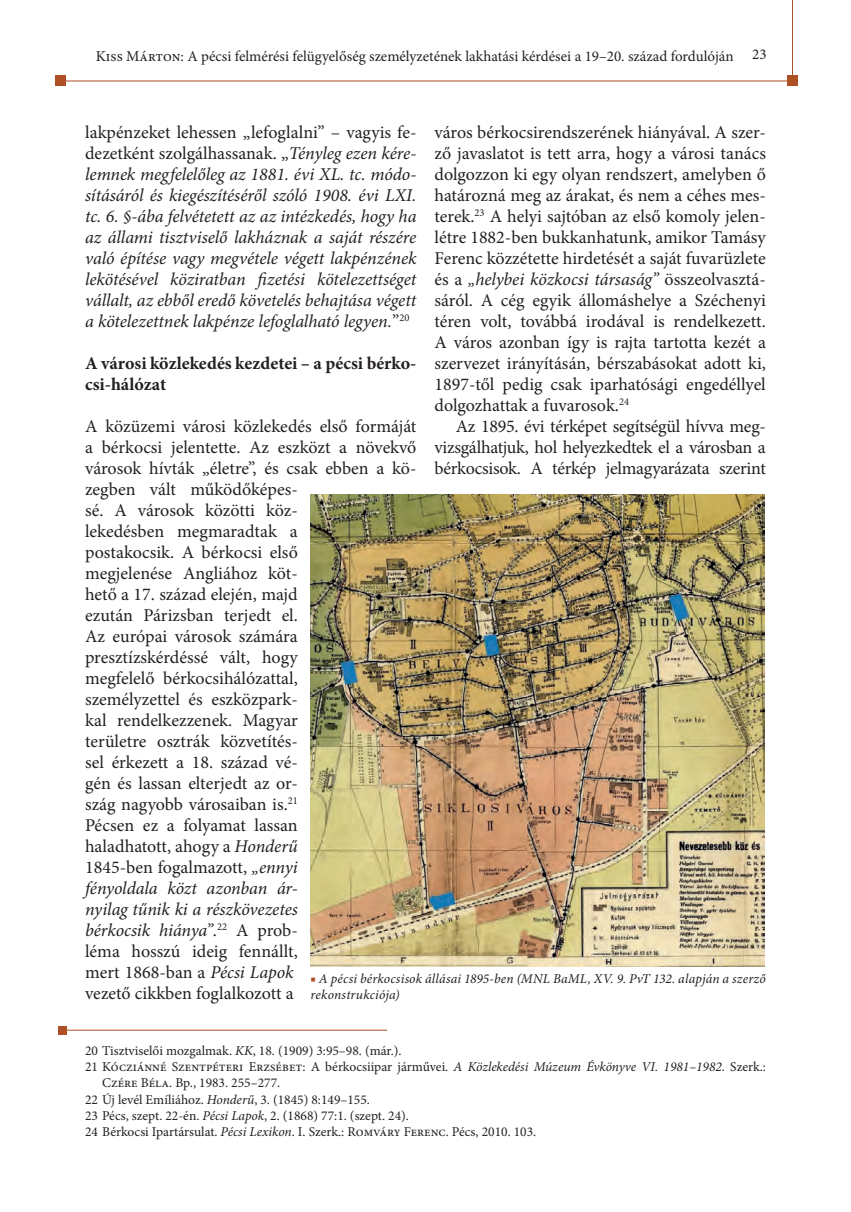
<style>
.page{position:relative;width:851px;height:1212px;background:#fff}
.page>*{position:absolute;margin:0;border:0;box-sizing:border-box;transform-origin:0 0}
.t1{font:18px/21px "Minion Pro";color:#231f20;text-align:justify}
.t2{font:italic 18px/21px "Minion Pro";letter-spacing:-.005em;color:#231f20;text-align:justify}
.t3{font:700 18px/21px "Minion Pro";color:#231f20}
.t4{font:15px "Minion Pro";color:#231f20}
.t5{font:13.5px "Minion Pro";color:#231f20}
.t6{font:italic 13.5px/16.5px "Minion Pro";letter-spacing:.01em;color:#231f20}
.s1{font-style:normal}
.s2{font-style:italic}
.s3{color:#ae4f25}
</style>
<div class="page">
<hr style="left:59px;top:81px;width:733px;height:1px;background:#ae4f25">
<hr style="left:792px;top:0;width:1px;height:86px;background:#ae4f25">
<div style="left:55px;top:75px;width:11px;height:11px;background:#ae4f25"></div>
<div style="left:787px;top:75px;width:10px;height:11px;background:#ae4f25"></div>
<img style="left:310px;top:494px;width:454px;height:472px">
<hr style="left:58px;top:1030px;width:329px;height:1px;background:#ae4f25">
<div style="left:58px;top:1026px;width:9px;height:9px;background:#ae4f25"></div>
<p class="t4" style="left:96px;top:46px;width:672px">Kiss Márton: A pécsi felmérési felügyelőség személyzetének lakhatási kérdései a 19–20. század fordulóján 23</p>
<p class="t2" style="left:85px;top:122px;width:333px"><span class="s1">lakpénzeket lehessen „lefoglalni” – vagyis fe&shy;dezetként szolgálhassanak. „</span>Tényleg ezen kére&shy;lemnek megfelelőleg az 1881. évi XL. tc. módo&shy;sításáról és kiegészítéséről szóló 1908. évi LXI. tc. 6. §-ába felvétetett az az intézkedés, hogy ha az állami tisztviselő lakháznak a saját részére való építése vagy megvétele végett lakpénzének lekötésével köziratban fizetési kötelezettséget vállalt, az ebből eredő követelés behajtása végett a kötelezettnek lakpénze lefoglalható legyen.<span class="s1">”</span><sup>20</sup></p>
<p class="t3" style="left:85px;top:353px;width:333px">A városi közlekedés kezdetei – a pécsi bérko&shy;csi-hálózat</p>
<p class="t1" style="left:85px;top:416px;width:333px;text-align:left">A közüzemi városi közlekedés első formáját a bérkocsi jelentette. Az eszközt a növekvő városok hívták „életre”, és csak ebben a kö&shy;zegben vált működőképes-<br>sé. A városok közötti köz-<br>lekedésben megmaradtak a<br>postakocsik. A bérkocsi első<br>megjelenése Angliához köt-<br>hető a 17. század elején, majd<br>ezután Párizsban terjedt el.<br>Az európai városok számára presztízskérdéssé vált, hogy<br>megfelelő bérkocsihálózattal,<br>személyzettel és eszközpark-<br>kal rendelkezzenek. Magyar<br>területre osztrák közvetítés-<br>sel érkezett a 18. század vé-<br>gén és lassan elterjedt az or-<br>szág nagyobb városaiban is.<sup>21<br></sup>Pécsen ez a folyamat lassan<br>haladhatott, ahogy a <span class="s2">Honderű<br></span>1845-ben fogalmazott, <span class="s2">„ennyi<br>fényoldala közt azonban ár-<br>nyilag tűnik ki a részkövezetes<br>bérkocsik hiánya”</span>.<sup>22</sup> A prob-<br>léma hosszú ideig fennállt,<br>mert 1868-ban a <span class="s2">Pécsi Lapok<br></span>vezető cikkben foglalkozott a</p>
<p class="t1" style="left:434px;top:122px;width:333px">város bérkocsirendszerének hiányával. A szer&shy;ző javaslatot is tett arra, hogy a városi tanács dolgozzon ki egy olyan rendszert, amelyben ő határozná meg az árakat, és nem a céhes mes&shy;terek.<sup>23</sup> A helyi sajtóban az első komoly jelen&shy;létre 1882-ben bukkanhatunk, amikor Tamásy Ferenc közzétette hirdetését a saját fuvarüzlete és a <span class="s2">„helybei közkocsi társaság”</span> összeolvasztá&shy;sáról. A cég egyik állomáshelye a Széchenyi téren volt, továbbá irodával is rendelkezett.<br>A város azonban így is rajta tartotta kezét a szervezet irányításán, bérszabásokat adott ki, 1897-től pedig csak iparhatósági engedéllyel dolgozhattak a fuvarosok.<sup>24</sup></p>
<p class="t1" style="left:434px;top:416px;width:333px;text-indent:21px">Az 1895. évi térképet segítségül hívva meg&shy;vizsgálhatjuk, hol helyezkedtek el a városban a bérkocsisok. A térkép jelmagyarázata szerint</p>
<p class="t6" style="left:310px;top:970px;width:456px"><span class="s3">■</span> A pécsi bérkocsisok állásai 1895-ben (MNL BaML, XV. 9. PvT 132. alapján a szerző rekonstrukciója)</p>
<p class="t5" style="left:85px;top:1041px;width:318px">20 Tisztviselői mozgalmak. <span class="s2">KK</span>, 18. (1909) 3:95–98. (már.).</p>
<p class="t5" style="left:85px;top:1058px;width:682px">21 Kócziánné Szentpéteri Erzsébet: A bérkocsiipar járművei. <span class="s2">A Közlekedési Múzeum Évkönyve VI. 1981–1982</span>. Szerk.:</p>
<p class="t5" style="left:102px;top:1074px;width:180px">Czére Béla. Bp., 1983. 255–277.</p>
<p class="t5" style="left:85px;top:1090px;width:286px">22 Új levél Emíliához. <span class="s2">Honderű</span>, 3. (1845) 8:149–155.</p>
<p class="t5" style="left:85px;top:1106px;width:325px">23 Pécs, szept. 22-én. <span class="s2">Pécsi Lapok</span>, 2. (1868) 77:1. (szept. 24).</p>
<p class="t5" style="left:85px;top:1122px;width:452px">24 Bérkocsi Ipartársulat. <span class="s2">Pécsi Lexikon</span>. I. Szerk.: Romváry Ferenc. Pécs, 2010. 103.</p>
</div>
